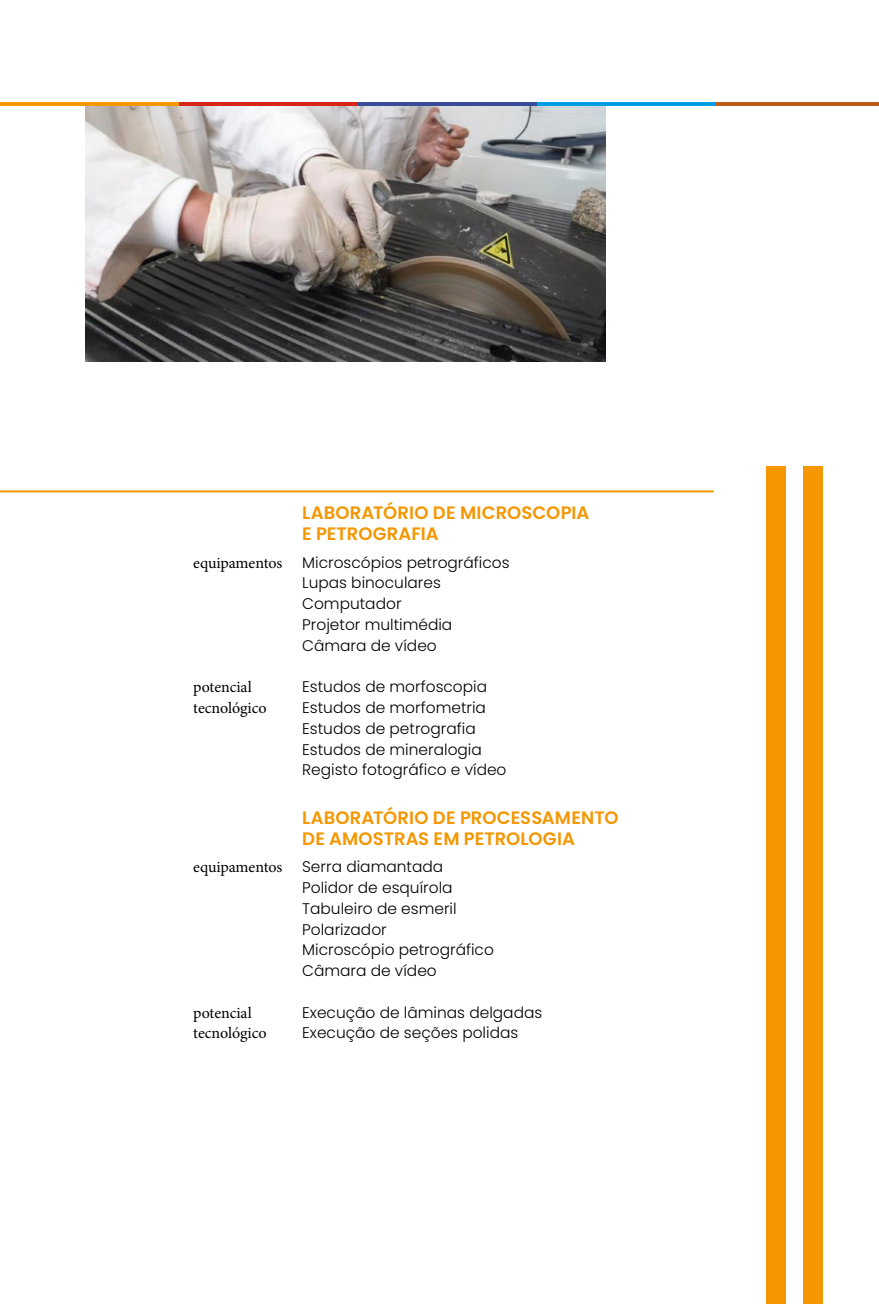
<style>
.page{position:relative;width:879px;height:1304px;background:#fff}
.page>*{position:absolute;margin:0;border:0;box-sizing:border-box;transform-origin:0 0}
.t1{font:600 18px/20.8px "Poppins";letter-spacing:.005em;color:#f49700}
.t2{font:16px/20.8px "Minion Pro";letter-spacing:-.005em;color:#000}
.t3{font:300 15.4px/20.8px "Poppins";color:#000}
</style>
<div class="page">
<hr style="left:0;top:103px;width:179px;height:3px;background:#f49700">
<hr style="left:179px;top:103px;width:179px;height:3px;background:#d52717">
<hr style="left:358px;top:103px;width:179px;height:3px;background:#364b9a">
<hr style="left:537px;top:103px;width:179px;height:3px;background:#009ee3">
<hr style="left:716px;top:103px;width:163px;height:3px;background:#bc5c16">
<img style="left:85px;top:106px;width:520px;height:255px">
<hr style="left:0;top:490px;width:714px;height:2px;background:#f49700">
<div style="left:766px;top:466px;width:19px;height:838px;background:#f49700"></div>
<div style="left:803px;top:466px;width:19px;height:838px;background:#f49700"></div>
<p class="t2" style="left:193px;top:552px;width:91px">equipamentos</p>
<p class="t2" style="left:193px;top:677px;width:75px">potencial tecnológico</p>
<p class="t2" style="left:193px;top:857px;width:91px">equipamentos</p>
<p class="t2" style="left:193px;top:1002px;width:75px">potencial tecnológico</p>
<p class="t1" style="left:302px;top:503px;width:289px">LABORATÓRIO DE MICROSCOPIA<br>E PETROGRAFIA</p>
<p class="t3" style="left:302px;top:552px;width:209px">Microscópios petrográficos<br>Lupas binoculares<br>Computador<br>Projetor multimédia<br>Câmara de vídeo</p>
<p class="t3" style="left:302px;top:676px;width:206px">Estudos de morfoscopia<br>Estudos de morfometria<br>Estudos de petrografia<br>Estudos de mineralogia<br>Registo fotográfico e vídeo</p>
<p class="t1" style="left:302px;top:807px;width:318px">LABORATÓRIO DE PROCESSAMENTO<br>DE AMOSTRAS EM PETROLOGIA</p>
<p class="t3" style="left:302px;top:856px;width:193px">Serra diamantada<br>Polidor de esquírola<br>Tabuleiro de esmeril<br>Polarizador<br>Microscópio petrográfico<br>Câmara de vídeo</p>
<p class="t3" style="left:302px;top:1002px;width:242px">Execução de lâminas delgadas<br>Execução de seções polidas</p>
</div>
